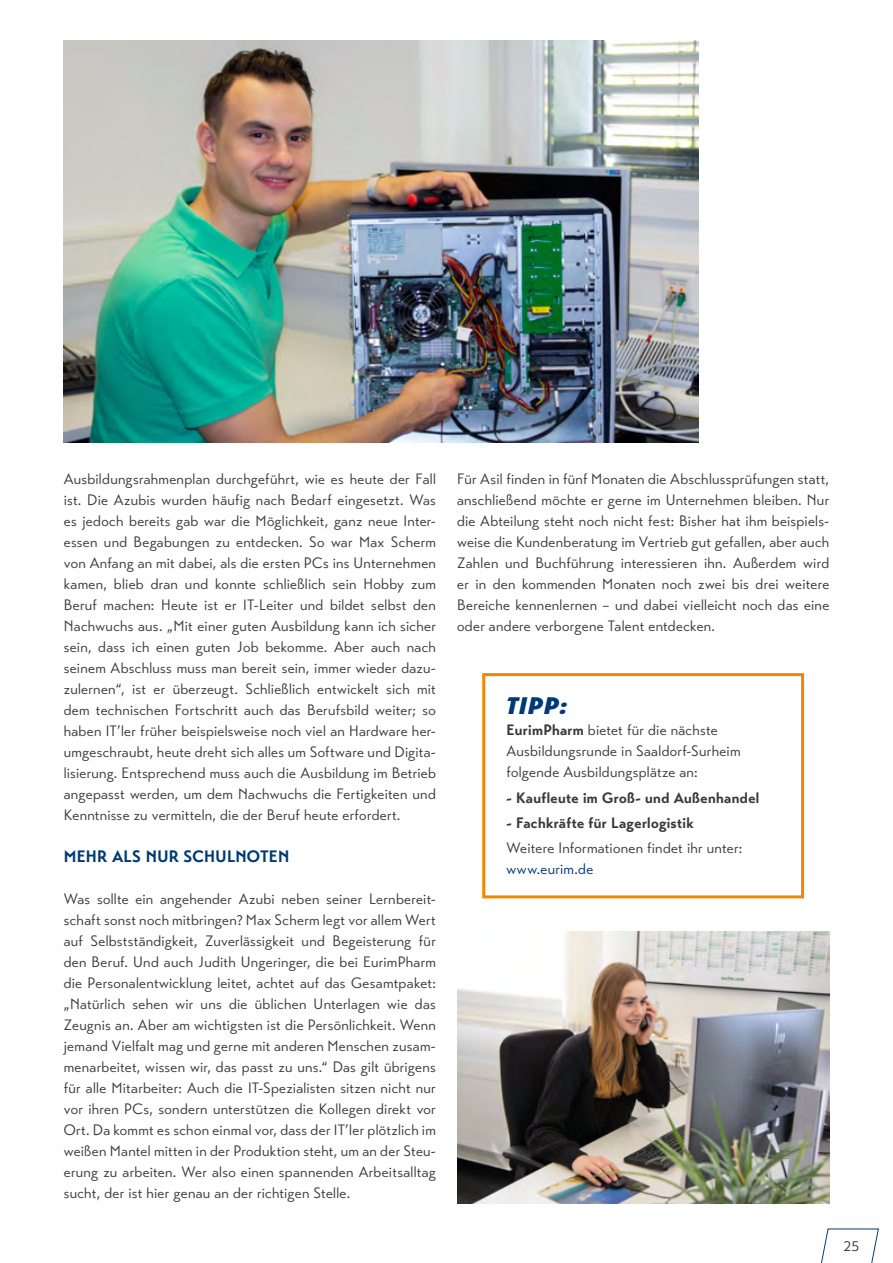
<style>
.page{position:relative;width:893px;height:1263px;background:#fff}
.page>*{position:absolute;margin:0;border:0;box-sizing:border-box;transform-origin:0 0}
.Subline_klein{font:27px "BGL Headline";color:#003973}
.Zwischentitel{font:700 16.5px "Transat";letter-spacing:.015em;color:#003973}
.FT{font:15px/21px "Transat Standard";letter-spacing:.02em;color:#3a3a39;text-align:justify}
.FT-2{font:700 15px "Transat";letter-spacing:.025em;color:#3a3a39}
.FT-3{font:15px "Transat Standard";letter-spacing:.02em;color:#003973}
.s1{font-family:"Transat";font-weight:700}
</style>
<div class="page">
<svg style="left:821px;top:1228px;width:58px;height:35px"></svg>
<img style="left:457px;top:932px;width:372px;height:271px">
<div style="left:482px;top:673px;width:322px;height:225px;border:3px solid #f18700"></div>
<img style="left:64px;top:40px;width:634px;height:402px">
<p class="FT" style="left:64px;top:468px;width:374px">Ausbildungsrahmenplan durchgeführt, wie es heute der Fall ist. Die Azubis wurden häufig nach Bedarf eingesetzt. Was es jedoch bereits gab war die Möglichkeit, ganz neue Inter&shy;essen und Begabungen zu entdecken. So war Max Scherm von Anfang an mit dabei, als die ersten PCs ins Unternehmen kamen, blieb dran und konnte schließlich sein Hobby zum Beruf machen: Heute ist er IT-Leiter und bildet selbst den Nachwuchs aus. „Mit einer guten Ausbildung kann ich sicher sein, dass ich einen guten Job bekomme. Aber auch nach seinem Abschluss muss man bereit sein, immer wieder dazu&shy;zulernen“, ist er überzeugt. Schließlich entwickelt sich mit dem technischen Fortschritt auch das Berufsbild weiter; so haben IT’ler früher beispielsweise noch viel an Hardware her&shy;umgeschraubt, heute dreht sich alles um Software und Digita&shy;lisierung. Entsprechend muss auch die Ausbildung im Betrieb angepasst werden, um dem Nachwuchs die Fertigkeiten und Kenntnisse zu vermitteln, die der Beruf heute erfordert.</p>
<p class="Zwischentitel" style="left:64px;top:846px;width:227px">MEHR ALS NUR SCHULNOTEN</p>
<p class="FT" style="left:64px;top:888px;width:374px">Was sollte ein angehender Azubi neben seiner Lernbereit&shy;schaft sonst noch mitbringen? Max Scherm legt vor allem Wert auf Selbstständigkeit, Zuverlässigkeit und Begeisterung für den Beruf. Und auch Judith Ungeringer, die bei EurimPharm die Personalentwicklung leitet, achtet auf das Gesamtpaket: „Natürlich sehen wir uns die üblichen Unterlagen wie das Zeugnis an. Aber am wichtigsten ist die Persönlichkeit. Wenn jemand Vielfalt mag und gerne mit anderen Menschen zusam&shy;menarbeitet, wissen wir, das passt zu uns.“ Das gilt übrigens für alle Mitarbeiter: Auch die IT-Spezialisten sitzen nicht nur vor ihren PCs, sondern unterstützen die Kollegen direkt vor Ort. Da kommt es schon einmal vor, dass der IT’ler plötzlich im weißen Mantel mitten in der Produktion steht, um an der Steu&shy;erung zu arbeiten. Wer also einen spannenden Arbeitsalltag sucht, der ist hier genau an der richtigen Stelle.</p>
<p class="FT" style="left:457px;top:468px;width:374px">Für Asil finden in fünf Monaten die Abschlussprüfungen statt, anschließend möchte er gerne im Unternehmen bleiben. Nur die Abteilung steht noch nicht fest: Bisher hat ihm beispiels&shy;weise die Kundenberatung im Vertrieb gut gefallen, aber auch Zahlen und Buchführung interessieren ihn. Außerdem wird er in den kommenden Monaten noch zwei bis drei weitere Bereiche kennenlernen – und dabei vielleicht noch das eine oder andere verborgene Talent entdecken.</p>
<p class="Subline_klein" style="left:506px;top:690px;width:62px">TIPP:</p>
<p class="FT" style="left:506px;top:720px;width:235px;text-align:left"><span class="s1">EurimPharm</span> bietet für die nächste<br>Ausbildungsrunde in Saaldorf-Surheim folgende Ausbildungsplätze an:</p>
<p class="FT-2" style="left:506px;top:788px;width:254px">- Kaufleute im Groß- und Außenhandel</p>
<p class="FT-2" style="left:506px;top:813px;width:189px">- Fachkräfte für Lagerlogistik</p>
<p class="FT" style="left:506px;top:837px;width:237px">Weitere Informationen findet ihr unter:</p>
<p class="FT-3" style="left:506px;top:860px;width:88px">www.eurim.de</p>
<p class="FT" style="left:844px;top:1236px;width:17px">25</p>
</div>
